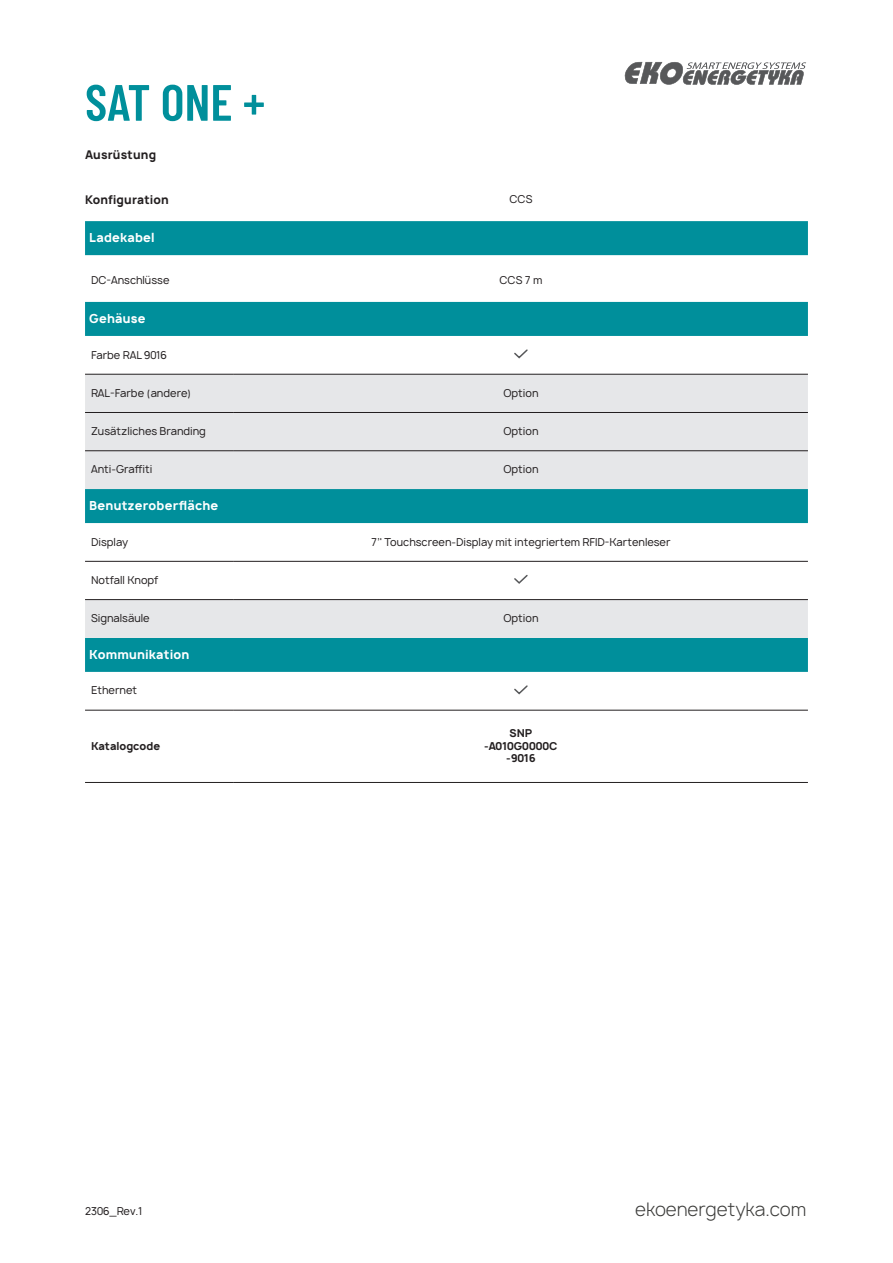
<style>
.page{position:relative;width:893px;height:1263px;background:#fff}
.page>*{position:absolute;margin:0;border:0;box-sizing:border-box;transform-origin:0 0}
.heder{font:600 51px "Barlow Condensed";color:#008f9b}
.t1{font:300 18px "Manrope";color:#3d3d3b}
.tabel_sub_titles{font:700 12px "Manrope";letter-spacing:.015em;color:#fff}
.tabel_sub_titles-2{font:800 12px "Manrope";letter-spacing:.015em;color:#231f20}
.text_sector_icons{font:800 12px "Manrope";letter-spacing:.015em;color:#231f20}
.text_sub_title_2_lef{font:10.5px "Manrope";color:#231f20}
.text{font:10.5px "Manrope";color:#231f20}
.catalog_code{font:700 10.5px/12.6px "Manrope";color:#231f20;text-align:center}
.text-2{font:700 10.5px "Manrope";color:#231f20}
</style>
<div class="page">
<svg style="left:85px;top:221px;width:723px;height:451px;fill:#008f9b"></svg>
<svg style="left:85px;top:375px;width:723px;height:263px;fill:#e6e7e9"></svg>
<hr style="left:85px;top:561px;width:149px;height:1px;background:#231f20">
<hr style="left:85px;top:412px;width:149px;height:1px;background:#231f20">
<hr style="left:85px;top:450px;width:149px;height:1px;background:#231f20">
<hr style="left:234px;top:412px;width:574px;height:1px;background:#231f20">
<hr style="left:234px;top:450px;width:574px;height:1px;background:#231f20">
<hr style="left:85px;top:374px;width:149px;height:1px;background:#231f20">
<hr style="left:85px;top:599px;width:149px;height:1px;background:#231f20">
<hr style="left:85px;top:710px;width:149px;height:1px;background:#231f20">
<hr style="left:85px;top:782px;width:149px;height:1px;background:#231f20">
<hr style="left:234px;top:374px;width:574px;height:1px;background:#231f20">
<hr style="left:234px;top:561px;width:574px;height:1px;background:#231f20">
<hr style="left:234px;top:599px;width:574px;height:1px;background:#231f20">
<hr style="left:234px;top:710px;width:574px;height:1px;background:#231f20">
<hr style="left:234px;top:782px;width:574px;height:1px;background:#231f20">
<svg style="left:513px;top:348px;width:16px;height:12px"></svg>
<svg style="left:513px;top:573px;width:16px;height:12px"></svg>
<svg style="left:514px;top:685px;width:14px;height:10px"></svg>
<svg style="left:624px;top:62px;width:182px;height:23px"></svg>
<p class="heder" style="left:85px;top:66px;width:182px">SAT ONE +</p>
<p class="text_sector_icons" style="left:85px;top:144px;width:73px">Ausrüstung</p>
<p class="tabel_sub_titles-2" style="left:85px;top:189px;width:85px">Konfiguration</p>
<p class="text" style="left:509px;top:193px;width:25px">CCS</p>
<p class="tabel_sub_titles" style="left:89px;top:230px;width:67px">Ladekabel</p>
<p class="text" style="left:91px;top:274px;width:80px">DC-Anschlüsse</p>
<p class="text" style="left:499px;top:274px;width:45px">CCS 7 m</p>
<p class="tabel_sub_titles" style="left:89px;top:311px;width:58px">Gehäuse</p>
<p class="text_sub_title_2_lef" style="left:91px;top:348px;width:77px">Farbe RAL 9016</p>
<p class="text_sub_title_2_lef" style="left:91px;top:386px;width:102px">RAL-Farbe (andere)</p>
<p class="text" style="left:503px;top:386px;width:37px">Option</p>
<p class="text_sub_title_2_lef" style="left:91px;top:424px;width:116px">Zusätzliches Branding</p>
<p class="text" style="left:503px;top:424px;width:37px">Option</p>
<p class="text_sub_title_2_lef" style="left:91px;top:463px;width:63px">Anti-Graffiti</p>
<p class="text" style="left:503px;top:463px;width:37px">Option</p>
<p class="tabel_sub_titles" style="left:89px;top:498px;width:131px">Benutzeroberfläche</p>
<p class="text_sub_title_2_lef" style="left:91px;top:535px;width:39px">Display</p>
<p class="text" style="left:371px;top:535px;width:301px">7’' Touchscreen-Display mit integriertem RFID-Kartenleser</p>
<p class="text_sub_title_2_lef" style="left:91px;top:573px;width:69px">Notfall Knopf</p>
<p class="text_sub_title_2_lef" style="left:91px;top:612px;width:60px">Signalsäule</p>
<p class="text" style="left:503px;top:612px;width:37px">Option</p>
<p class="tabel_sub_titles" style="left:89px;top:646px;width:102px">Kommunikation</p>
<p class="text_sub_title_2_lef" style="left:91px;top:684px;width:48px">Ethernet</p>
<p class="text-2" style="left:91px;top:739px;width:71px">Katalogcode</p>
<p class="text_sub_title_2_lef" style="left:85px;top:1204px;width:59px">2306_Rev.1</p>
<p class="catalog_code" style="left:484px;top:727px;width:75px">SNP -A010G0000C -9016</p>
<p class="t1" style="left:635px;top:1198px;width:172px">ekoenergetyka.com</p>
</div>
